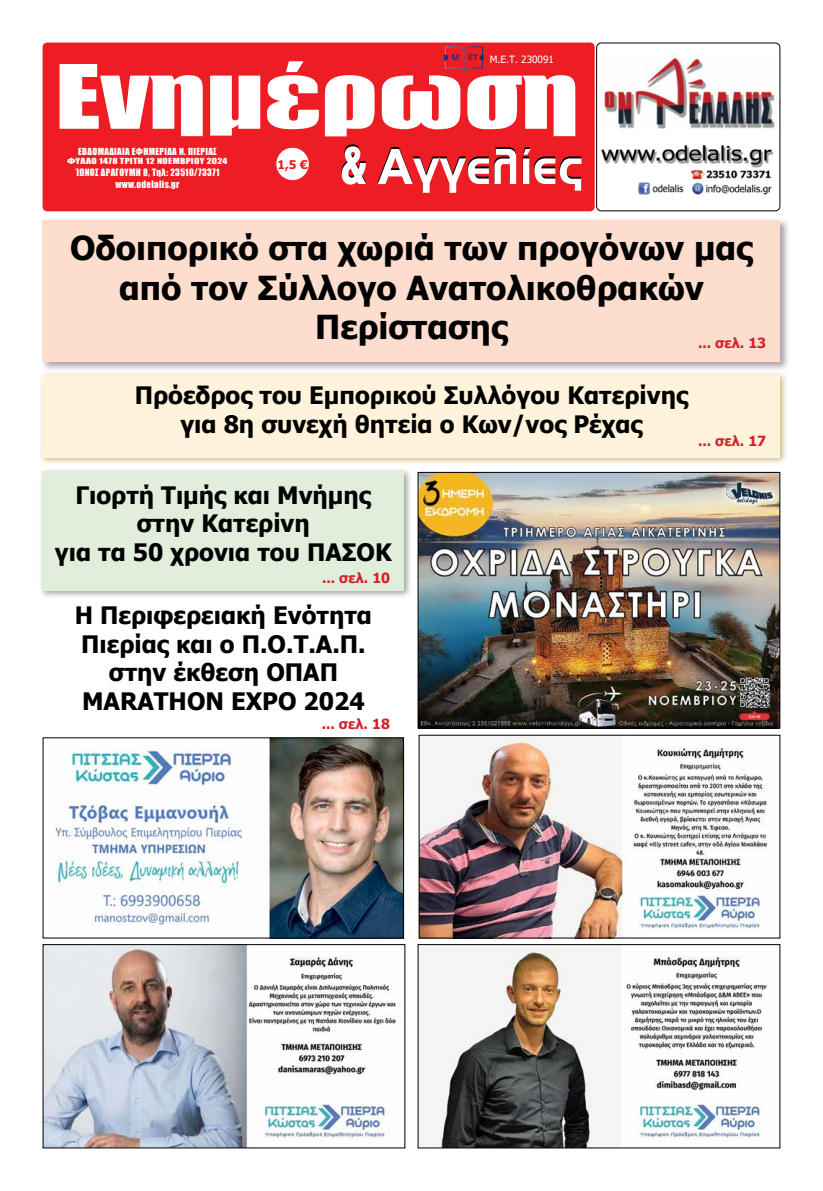
<style>
.page{position:relative;width:823px;height:1191px;background:#fff}
.page>*{position:absolute;margin:0;border:0;box-sizing:border-box;transform-origin:0 0}
.t1{font:700 33px/39.6px "Tahoma";color:#000;text-align:center}
.t2{font:700 24px/28.8px "Tahoma";color:#000;text-align:center}
.t3{font:700 14px "Tahoma";color:#d2232a}
.t4{font:700 12px "Tahoma";color:#ed1d24}
.t5{font:10px "Tahoma";color:#fff}
.t6{font:9.3px/11.7px "Impact";letter-spacing:.04em;color:#fff;text-align:center;scale:.96 1}
.t7{font:7.7px "Impact";letter-spacing:.03em;color:#fff;scale:1.27 1}
</style>
<div class="page">
<div style="left:43px;top:43px;width:551px;height:168px;background:#ed1d24;border-radius:5px"></div>
<svg style="left:341px;top:144px;width:240px;height:49px"></svg>
<img style="left:597px;top:142px;width:177px;height:55px">
<div style="left:595px;top:42px;width:185px;height:169px;border:1px solid #000;border-radius:5px"></div>
<img style="left:599px;top:55px;width:176px;height:74px">
<div style="left:39px;top:468px;width:373px;height:131px;background:#7e8476;opacity:.75"></div>
<div style="left:43px;top:472px;width:361px;height:119px;background:#e1eedc"></div>
<div style="left:41px;top:218px;width:749px;height:154px;background:#92838d;opacity:.75"></div>
<div style="left:43px;top:220px;width:736px;height:141px;background:#fdddce"></div>
<div style="left:39px;top:371px;width:749px;height:94px;background:#937800;opacity:.5"></div>
<div style="left:43px;top:375px;width:736px;height:82px;background:#fff4db"></div>
<div style="left:276px;top:147px;width:33px;height:34px;background:#fff;border-radius:50%"></div>
<div style="left:275px;top:147px;width:34px;height:34px;border:1px solid #ed1d24;border-radius:50%"></div>
<svg style="left:60px;top:46px;width:515px;height:90px"></svg>
<img style="left:420px;top:736px;width:351px;height:200px">
<img style="left:55px;top:739px;width:347px;height:197px">
<div style="left:43px;top:737px;width:361px;height:201px;border:1px solid #000"></div>
<img style="left:44px;top:946px;width:356px;height:200px">
<div style="left:42px;top:944px;width:363px;height:204px;border:1px solid #000"></div>
<img style="left:436px;top:946px;width:331px;height:200px">
<div style="left:417px;top:944px;width:363px;height:204px;border:1px solid #000"></div>
<img style="left:419px;top:474px;width:358px;height:252px">
<div style="left:417px;top:472px;width:362px;height:256px;border:1px solid #000"></div>
<p class="t6" style="left:78px;top:145px;width:146px">ΕΒΔΟΜΑΔΙΑΙΑ ΕΦΗΜΕΡΙΔΑ Ν. ΠΙΕΡΙΑΣ</p>
<p class="t7" style="left:67px;top:155px;width:127px">ΦΥΛΛΟ 1478 ΤΡΙΤΗ 12 ΝΟΕΜΒΡΙΟΥ 2024</p>
<p class="t6" style="left:75px;top:166px;width:152px">ΊΩΝΟΣ ΔΡΑΓΟYΜΗ 8, Tηλ: 23510/73371 www.odelalis.gr</p>
<p class="t4" style="left:277px;top:156px;width:32px">1,5 €</p>
<p class="t5" style="left:489px;top:52px;width:66px">Μ.Ε.Τ. 230091</p>
<h1 class="t1" style="left:70px;top:229px;width:684px">Οδοιπορικό στα χωριά των προγόνων μας από τον Σύλλογο Ανατολικοθρακών<br>Περίστασης</h1>
<p class="t2" style="left:135px;top:382px;width:554px">Πρόεδρος του Εμπορικού Συλλόγου Κατερίνης για 8η συνεχή θητεία ο Κων/νος Ρέχας</p>
<p class="t3" style="left:697px;top:333px;width:70px">... σελ. 13</p>
<p class="t3" style="left:697px;top:431px;width:70px">... σελ. 17</p>
<p class="t2" style="left:55px;top:481px;width:338px">Γιορτή Τιμής και Μνήμης στην Κατερίνη<br>για τα 50 χρονια του ΠΑΣΟΚ</p>
<p class="t2" style="left:75px;top:601px;width:298px">Η Περιφερειακή Ενότητα<br>Πιερίας και ο Π.Ο.Τ.Α.Π. στην έκθεση ΟΠΑΠ<br>MARATHON EXPO 2024</p>
<p class="t3" style="left:322px;top:568px;width:70px">... σελ. 10</p>
<p class="t3" style="left:321px;top:714px;width:70px">... σελ. 18</p>
</div>
